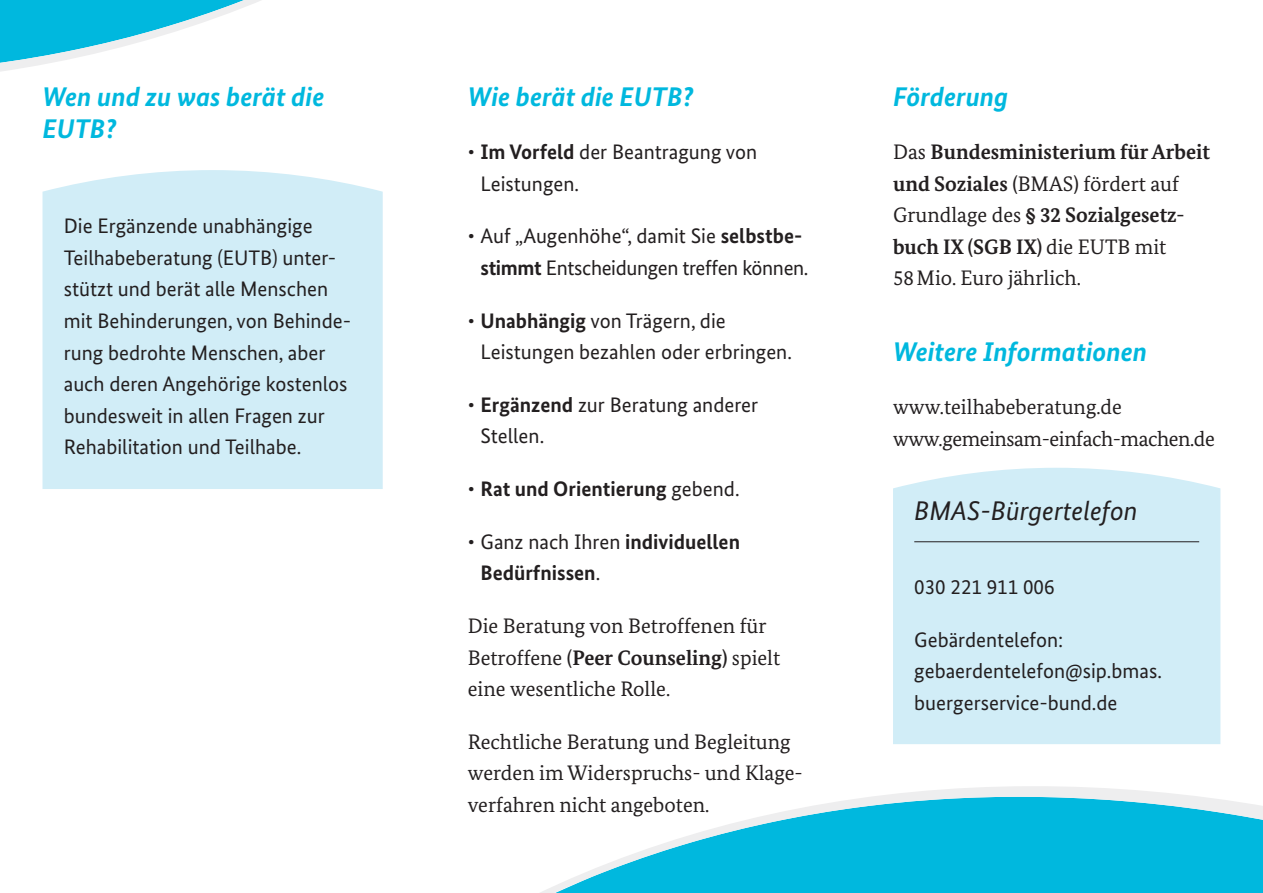
<style>
.page{position:relative;width:1263px;height:893px;background:#fff}
.page>*{position:absolute;margin:0;border:0;box-sizing:border-box;transform-origin:0 0}
.t1{font:italic 700 27px/32px "Bundes Sans";color:#00b8de}
.t2{font:italic 27px "Bundes Sans";color:#231f20}
.t3{font:21px/31.5px "Bundes Sans";color:#231f20}
.t4{font:21px/31.5px "Bundes Serif";color:#231f20}
.t5{font:700 21px/31.5px "Bundes Serif";color:#231f20}
.t6{font:21px/31.5px "Bundes Sans";letter-spacing:-.02em;color:#231f20;text-align:right}
.t7{font:700 21px/31.5px "Bundes Sans";color:#231f20}
.t8{font:21px "Bundes Serif";letter-spacing:-.02em;color:#231f20}
.s1{font-weight:700}
.s2{font-weight:400}
</style>
<div class="page">
<div style="left:893px;top:468px;width:327px;height:276px;background:#d1edf7"></div>
<hr style="left:914px;top:541px;width:285px;height:1px;background:#231f20">
<svg style="left:540px;top:786px;width:723px;height:107px;fill:#00b8de"></svg>
<div style="left:43px;top:170px;width:340px;height:319px;background:#d1edf7"></div>
<svg style="left:0;top:0;width:261px;height:72px"></svg>
<h2 class="t1" style="left:43px;top:81px;width:283px">Wen und zu was berät die<br>EUTB?</h2>
<p class="t3" style="left:64px;top:210px;width:289px">Die Ergänzende unabhängige<br>Teilhabeberatung (EUTB) unter&shy;stützt und berät alle Menschen mit Behinderungen, von Behinde&shy;rung bedrohte Menschen, aber auch deren Angehörige kostenlos bundesweit in allen Fragen zur<br>Rehabilitation und Teilhabe.</p>
<h2 class="t1" style="left:468px;top:81px;width:227px">Wie berät die EUTB?</h2>
<p class="t3" style="left:480px;top:136px;width:278px;text-indent:-13px">• <span class="s1">Im Vorfeld</span> der Beantragung von<br>Leistungen.</p>
<p class="t6" style="left:468px;top:220px;width:342px">• Auf „Augenhöhe“, damit Sie <span class="s1">selbstbe&shy;stimmt</span> Entscheidungen treffen können.</p>
<p class="t3" style="left:480px;top:304px;width:313px;text-indent:-13px">• <span class="s1">Unabhängig</span> von Trägern, die<br>Leistungen bezahlen oder erbringen.</p>
<p class="t3" style="left:480px;top:389px;width:279px;text-indent:-13px">• <span class="s1">Ergänzend</span> zur Beratung anderer<br>Stellen.</p>
<p class="t7" style="left:468px;top:473px;width:273px"><span class="s2">•</span> Rat und Orientierung <span class="s2">gebend.</span></p>
<p class="t7" style="left:480px;top:526px;width:261px;text-indent:-13px"><span class="s2">• Ganz nach Ihren</span> individuellen<br>Bedürfnissen<span class="s2">.</span></p>
<p class="t4" style="left:468px;top:610px;width:314px">Die Beratung von Betroffenen für<br>Betroffene (<span class="s1">Peer Counseling)</span> spielt eine wesentliche Rolle.</p>
<p class="t4" style="left:468px;top:726px;width:334px">Rechtliche Beratung und Begleitung werden im Widerspruchs- und Klage&shy;verfahren nicht angeboten.</p>
<h2 class="t1" style="left:893px;top:81px;width:117px">Förderung</h2>
<p class="t5" style="left:893px;top:136px;width:319px"><span class="s2">Das</span> Bundesministerium für Arbeit und Soziales <span class="s2">(BMAS) fördert auf<br>Grundlage des</span> § 32 Sozialgesetz&shy;buch IX (SGB IX) <span class="s2">die EUTB mit<br>58Mio. Euro jährlich.</span></p>
<h2 class="t1" style="left:893px;top:336px;width:256px">Weitere Informationen</h2>
<p class="t4" style="left:893px;top:391px;width:230px">www.teilhabeberatung.de</p>
<p class="t8" style="left:893px;top:426px;width:323px">www.gemeinsam-einfach-machen.de</p>
<h2 class="t2" style="left:914px;top:494px;width:225px">BMAS-Bürgertelefon</h2>
<p class="t3" style="left:914px;top:571px;width:142px">030 221 911 006</p>
<p class="t3" style="left:914px;top:624px;width:151px">Gebärdentelefon:</p>
<p class="t3" style="left:914px;top:655px;width:249px">gebaerdentelefon@sip.bmas. buergerservice-bund.de</p>
</div>
